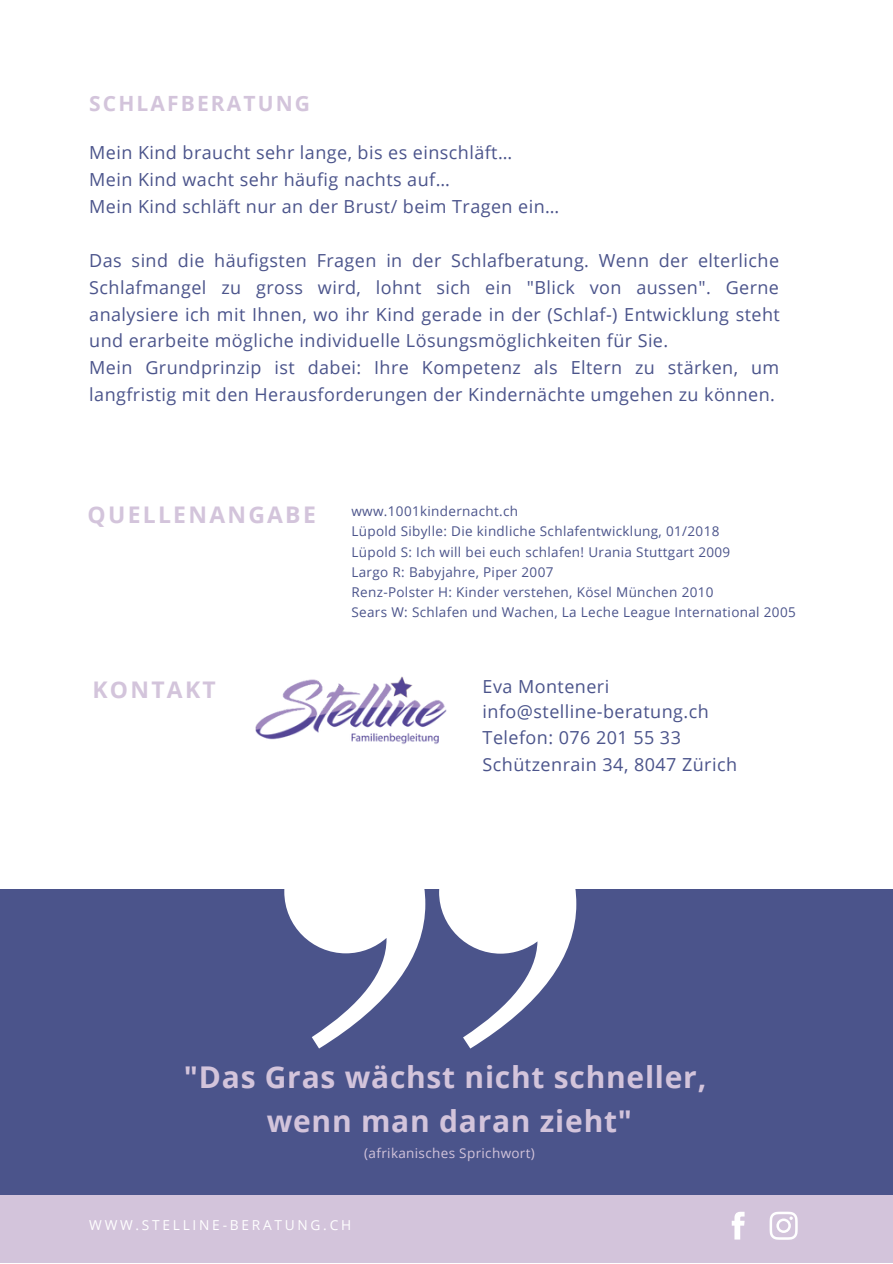
<style>
.page{position:relative;width:893px;height:1264px;background:#fff}
.page>*{position:absolute;margin:0;border:0;box-sizing:border-box;transform-origin:0 0}
.t1{font:700 30px/43.8px "Open Sans";letter-spacing:.025em;color:#d3c4db;text-align:center}
.t2{font:700 22.95px "Open Sans";letter-spacing:.1em;color:#d3c4db}
.t3{font:700 21px "Open Sans";letter-spacing:.1em;color:#d3c4db}
.t4{font:18px/27px "Open Sans";letter-spacing:.025em;color:#4b548b}
.t5{font:13.65px "Open Sans";letter-spacing:.2em;color:#fff}
.t6{font:13.5px/20.2px "Open Sans";letter-spacing:.025em;color:#4b548b}
.t7{font:13.5px "Open Sans";letter-spacing:.025em;color:#d3c4db}
</style>
<div class="page">
<div style="left:0;top:889px;width:892px;height:373px;background:#4b548b"></div>
<svg style="left:439px;top:889px;width:137px;height:159px"></svg>
<svg style="left:284px;top:889px;width:141px;height:159px"></svg>
<div style="left:0;top:1195px;width:892px;height:67px;background:#d3c4db"></div>
<img style="left:255px;top:676px;width:191px;height:68px">
<svg style="left:769px;top:1211px;width:28px;height:28px"></svg>
<svg style="left:731px;top:1211px;width:13px;height:28px"></svg>
<p class="t3" style="left:89px;top:89px;width:222px">SCHLAFBERATUNG</p>
<p class="t4" style="left:89px;top:138px;width:471px">Mein Kind braucht sehr lange, bis es einschläft…<br>Mein Kind wacht sehr häufig nachts auf…<br>Mein Kind schläft nur an der Brust/ beim Tragen ein…</p>
<p class="t4" style="left:89px;top:246px;width:692px">Das sind die häufigsten Fragen in der Schlafberatung. Wenn der elterliche Schlafmangel zu gross wird, lohnt sich ein "Blick von aussen". Gerne analysiere ich mit Ihnen, wo ihr Kind gerade in der (Schlaf-) Entwicklung steht und erarbeite mögliche individuelle Lösungsmöglichkeiten für Sie.<br>Mein Grundprinzip ist dabei: Ihre Kompetenz als Eltern zu stärken, um langfristig mit den Herausforderungen der Kindernächte umgehen zu können.</p>
<p class="t2" style="left:88px;top:499px;width:230px">QUELLENANGABE</p>
<p class="t2" style="left:92px;top:673px;width:125px">KONTAKT</p>
<p class="t6" style="left:351px;top:501px;width:446px">www.1001kindernacht.ch<br>Lüpold Sibylle: Die kindliche Schlafentwicklung, 01/2018<br>Lüpold S: Ich will bei euch schlafen! Urania Stuttgart 2009<br>Largo R: Babyjahre, Piper 2007<br>Renz-Polster H: Kinder verstehen, Kösel München 2010<br>Sears W: Schlafen und Wachen, La Leche League International 2005</p>
<p class="t4" style="left:482px;top:672px;width:256px;line-height:26.2px">Eva Monteneri info@stelline-beratung.ch<br>Telefon: 076 201 55 33<br>Schützenrain 34, 8047 Zürich</p>
<h1 class="t1" style="left:184px;top:1054px;width:524px">"Das Gras wächst nicht schneller, wenn man daran zieht"</h1>
<p class="t7" style="left:364px;top:1143px;width:172px">(afrikanisches Sprichwort)</p>
<p class="t5" style="left:89px;top:1215px;width:263px">WWW.STELLINE-BERATUNG.CH</p>
<p class="t5" style="left:88px;top:1215px;width:206px">DEIN WORKBOOK-NAME</p>
</div>
